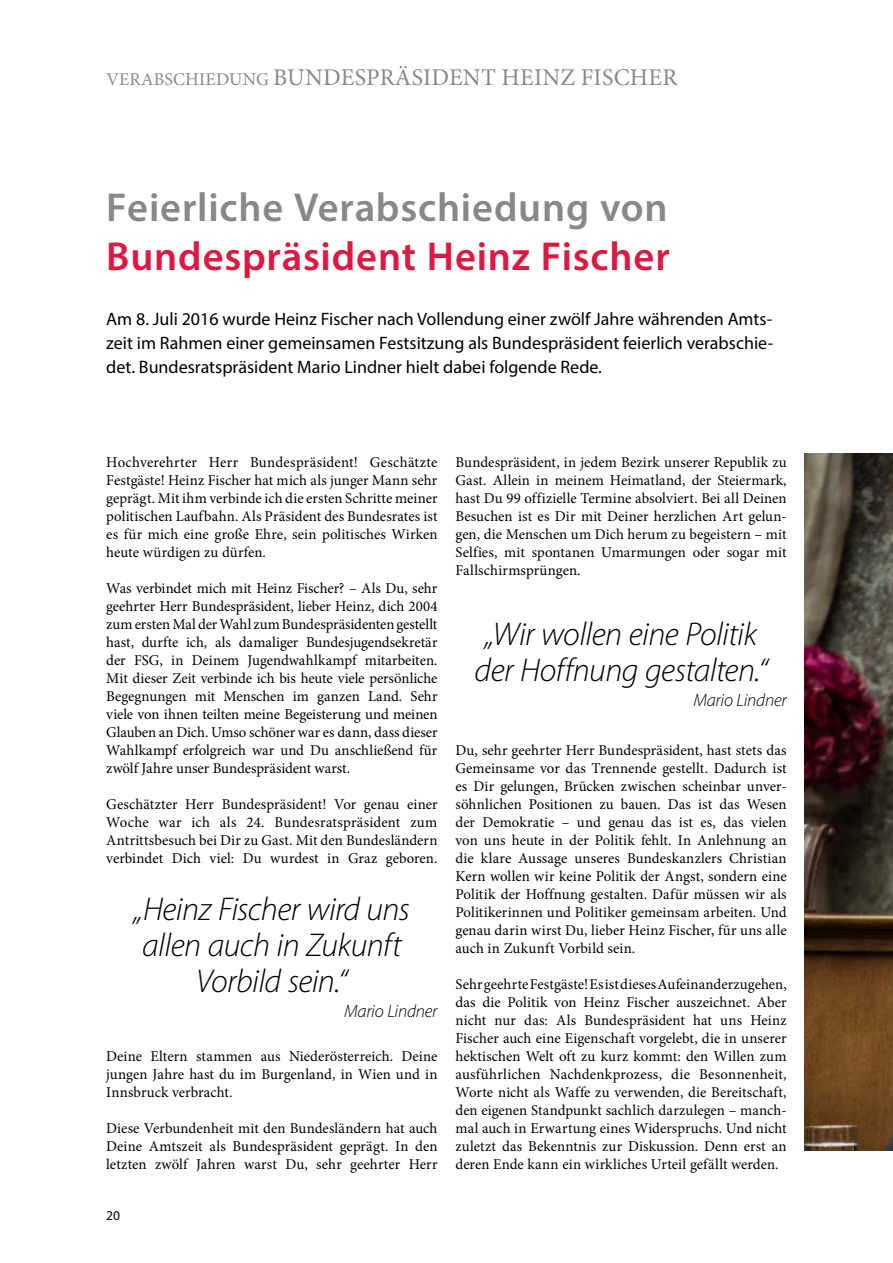
<style>
.page{position:relative;width:893px;height:1263px;background:#fff}
.page>*{position:absolute;margin:0;border:0;box-sizing:border-box;transform-origin:0 0}
.t1{font:600 40.5px/48.6px "Myriad Pro";letter-spacing:.02em;color:#87888a}
.t2{font:italic 300 33px/36px "Myriad Pro";letter-spacing:-.02em;color:#000;text-align:center}
.t3{font:24px "Minion Pro";letter-spacing:.01em;color:#87888a}
.t4{font:18px/24px "Myriad Pro";color:#000;text-align:justify}
.t5{font:italic 300 18px "Myriad Pro";letter-spacing:-.015em;color:#000}
.t6{font:15px/18px "Minion Pro";letter-spacing:.005em;color:#000;text-align:justify}
.t7{font:13.5px "Myriad Pro";color:#000}
.s1{font-size:18px}
.s2{color:#dd1841}
</style>
<div class="page">
<img style="left:805px;top:454px;width:88px;height:696px">
<h3 class="t3" style="left:106px;top:61px;width:572px"><span class="s1">VERABSCHIEDUNG</span> BUNDESPRÄSIDENT HEINZ FISCHER</h3>
<h1 class="t1" style="left:106px;top:182px;width:565px">Feierliche Verabschiedung von<br><span class="s2">Bundespräsident Heinz Fischer</span></h1>
<p class="t4" style="left:106px;top:307px;width:668px">Am 8. Juli 2016 wurde Heinz Fischer nach Vollendung einer zwölf Jahre währenden Amts&shy;zeit im Rahmen einer gemeinsamen Festsitzung als Bundespräsident feierlich verabschie&shy;det. Bundesratspräsident Mario Lindner hielt dabei folgende Rede.</p>
<p class="t6" style="left:106px;top:453px;width:333px">Hochverehrter Herr Bundespräsident! Geschätzte Festgäste! Heinz Fischer hat mich als junger Mann sehr geprägt. Mit ihm verbinde ich die ersten Schritte meiner politischen Laufbahn. Als Präsident des Bundesrates ist es für mich eine große Ehre, sein politisches Wirken heute würdigen zu dürfen.</p>
<p class="t6" style="left:106px;top:579px;width:333px">Was verbindet mich mit Heinz Fischer? – Als Du, sehr geehrter Herr Bundespräsident, lieber Heinz, dich 2004 zum ersten Mal der Wahl zum Bundespräsidenten gestellt hast, durfte ich, als damaliger Bundesjugendsekretär der FSG, in Deinem Jugendwahlkampf mitarbeiten.<br>Mit dieser Zeit verbinde ich bis heute viele persönliche Begegnungen mit Menschen im ganzen Land. Sehr viele von ihnen teilten meine Begeisterung und meinen Glauben an Dich. Umso schöner war es dann, dass dieser Wahlkampf erfolgreich war und Du anschließend für zwölf Jahre unser Bundespräsident warst.</p>
<p class="t6" style="left:106px;top:795px;width:333px">Geschätzter Herr Bundespräsident! Vor genau einer Woche war ich als 24. Bundesratspräsident zum Antrittsbesuch bei Dir zu Gast. Mit den Bundesländern verbindet Dich viel: Du wurdest in Graz geboren.</p>
<h2 class="t2" style="left:134px;top:892px;width:278px">„Heinz Fischer wird uns allen auch in Zukunft<br>Vorbild sein.“</h2>
<p class="t5" style="left:344px;top:1002px;width:95px">Mario Lindner</p>
<p class="t6" style="left:106px;top:1047px;width:333px">Deine Eltern stammen aus Niederösterreich. Deine jungen Jahre hast du im Burgenland, in Wien und in Innsbruck verbracht.</p>
<p class="t6" style="left:106px;top:1119px;width:333px">Diese Verbundenheit mit den Bundesländern hat auch Deine Amtszeit als Bundespräsident geprägt. In den letzten zwölf Jahren warst Du, sehr geehrter Herr</p>
<p class="t7" style="left:106px;top:1207px;width:15px">20</p>
<p class="t6" style="left:455px;top:453px;width:333px">Bundespräsident, in jedem Bezirk unserer Republik zu Gast. Allein in meinem Heimatland, der Steiermark, hast Du 99 offizielle Termine absolviert. Bei all Deinen Besuchen ist es Dir mit Deiner herzlichen Art gelun&shy;gen, die Menschen um Dich herum zu begeistern – mit Selfies, mit spontanen Umarmungen oder sogar mit Fallschirmsprüngen.</p>
<h2 class="t2" style="left:475px;top:616px;width:294px">„Wir wollen eine Politik der Hoffnung gestalten.“</h2>
<p class="t5" style="left:693px;top:690px;width:95px">Mario Lindner</p>
<p class="t6" style="left:455px;top:741px;width:333px">Du, sehr geehrter Herr Bundespräsident, hast stets das Gemeinsame vor das Trennende gestellt. Dadurch ist es Dir gelungen, Brücken zwischen scheinbar unver&shy;söhnlichen Positionen zu bauen. Das ist das Wesen der Demokratie – und genau das ist es, das vielen von uns heute in der Politik fehlt. In Anlehnung an die klare Aussage unseres Bundeskanzlers Christian Kern wollen wir keine Politik der Angst, sondern eine Politik der Hoffnung gestalten. Dafür müssen wir als Politikerinnen und Politiker gemeinsam arbeiten. Und genau darin wirst Du, lieber Heinz Fischer, für uns alle auch in Zukunft Vorbild sein.</p>
<p class="t6" style="left:455px;top:975px;width:333px">Sehr geehrte Festgäste! Es ist dieses Aufeinanderzugehen, das die Politik von Heinz Fischer auszeichnet. Aber nicht nur das: Als Bundespräsident hat uns Heinz Fischer auch eine Eigenschaft vorgelebt, die in unserer hektischen Welt oft zu kurz kommt: den Willen zum ausführlichen Nachdenkprozess, die Besonnenheit, Worte nicht als Waffe zu verwenden, die Bereitschaft, den eigenen Standpunkt sachlich darzulegen – manch&shy;mal auch in Erwartung eines Widerspruchs. Und nicht zuletzt das Bekenntnis zur Diskussion. Denn erst an deren Ende kann ein wirkliches Urteil gefällt werden.</p>
</div>
